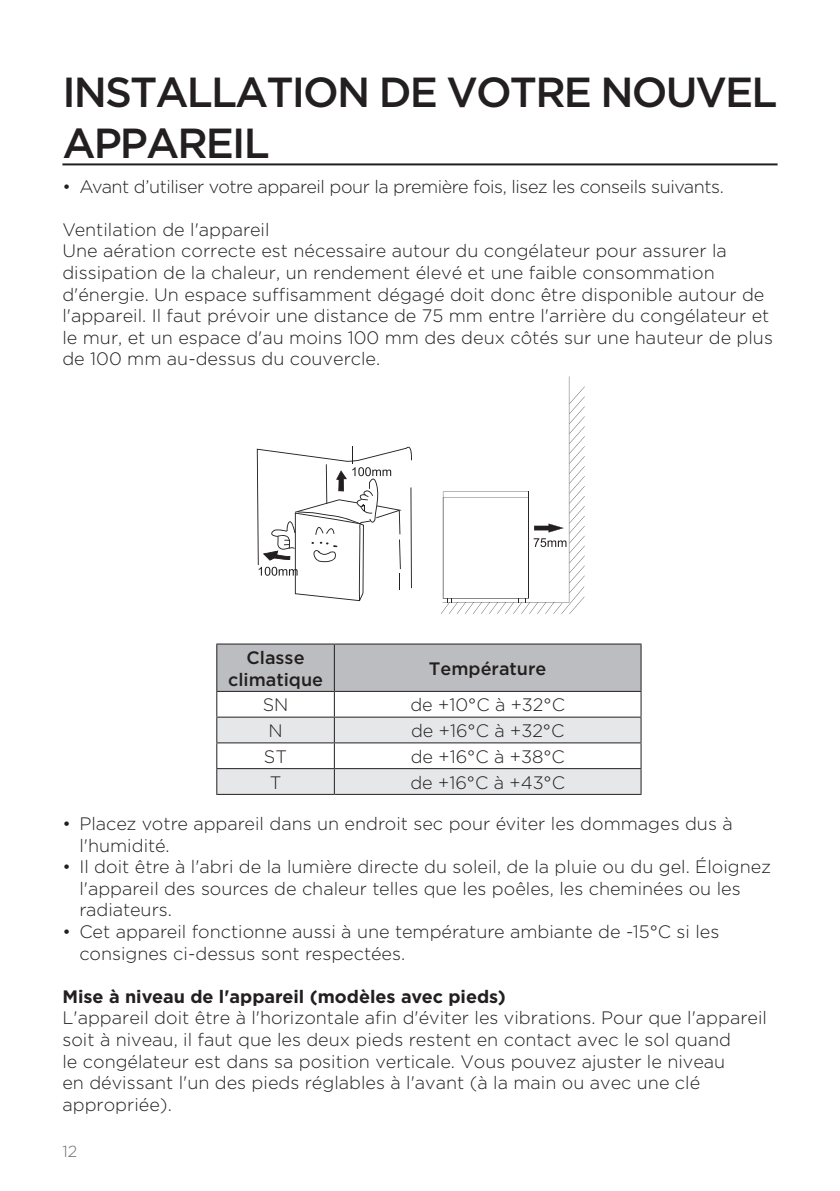
<style>
.page{position:relative;width:840px;height:1191px;background:#fff}
.page>*{position:absolute;margin:0;border:0;box-sizing:border-box;transform-origin:0 0}
.glavni_naslov{font:500 42px/50.4px "Gotham";letter-spacing:-.045em;color:#231f20}
.besedilo{font:300 18px/21.6px "Gotham";color:#231f20}
.seznam{font:300 18px/21.6px "Gotham";color:#231f20}
.seznam-2{font:300 18px "Gotham";letter-spacing:-.025em;color:#231f20}
.besedilo_drobno{font:300 18px "Gotham";color:#231f20}
.seznam-3{font:700 18px "Gotham";color:#231f20}
.besedilo_drobno-2{font:500 18px/21.6px "Gotham";color:#231f20;text-align:center}
.t1{font:300 16px "Gotham";color:#6c6d70}
</style>
<div class="page">
<hr style="left:62px;top:163px;width:715px;height:2px;background:#231f20">
<svg style="left:257px;top:446px;width:154px;height:155px"></svg>
<svg style="left:441px;top:376px;width:143px;height:238px"></svg>
<hr style="left:216px;top:643px;width:118px;height:1px;background:#231f20">
<hr style="left:334px;top:643px;width:307px;height:1px;background:#231f20">
<svg style="left:216px;top:644px;width:425px;height:150px"></svg>
<hr style="left:216px;top:794px;width:118px;height:1px;background:#231f20">
<hr style="left:334px;top:794px;width:307px;height:1px;background:#231f20">
<p class="glavni_naslov" style="left:62px;top:67px;width:716px">INSTALLATION DE VOTRE NOUVEL<br>APPAREIL</p>
<p class="seznam-2" style="left:62px;top:175px;width:662px">• Avant d’utiliser votre appareil pour la première fois, lisez les conseils suivants.</p>
<p class="seznam" style="left:62px;top:218px;width:208px">Ventilation de l'appareil</p>
<p class="besedilo" style="left:62px;top:240px;width:711px">Une aération correcte est nécessaire autour du congélateur pour assurer la dissipation de la chaleur, un rendement élevé et une faible consommation d'énergie. Un espace suffisamment dégagé doit donc être disponible autour de l'appareil. Il faut prévoir une distance de 75 mm entre l'arrière du congélateur et le mur, et un espace d'au moins 100 mm des deux côtés sur une hauteur de plus de 100 mm au-dessus du couvercle.</p>
<p class="besedilo_drobno-2" style="left:228px;top:646px;width:96px">Classe climatique</p>
<p class="besedilo_drobno-2" style="left:428px;top:657px;width:119px">Température</p>
<p class="besedilo_drobno" style="left:262px;top:693px;width:27px">SN</p>
<p class="besedilo_drobno" style="left:410px;top:693px;width:156px">de +10°C à +32°C</p>
<p class="besedilo_drobno" style="left:268px;top:719px;width:16px">N</p>
<p class="besedilo_drobno" style="left:411px;top:719px;width:155px">de +16°C à +32°C</p>
<p class="besedilo_drobno" style="left:264px;top:745px;width:25px">ST</p>
<p class="besedilo_drobno" style="left:410px;top:745px;width:155px">de +16°C à +38°C</p>
<p class="besedilo_drobno" style="left:269px;top:771px;width:13px">T</p>
<p class="besedilo_drobno" style="left:410px;top:771px;width:156px">de +16°C à +43°C</p>
<p class="seznam" style="left:79px;top:812px;width:654px;text-indent:-17px">• Placez votre appareil dans un endroit sec pour éviter les dommages dus à l'humidité.</p>
<p class="seznam" style="left:79px;top:855px;width:692px;text-indent:-17px">• Il doit être à l'abri de la lumière directe du soleil, de la pluie ou du gel. Éloignez l'appareil des sources de chaleur telles que les poêles, les cheminées ou les radiateurs.</p>
<p class="seznam" style="left:79px;top:920px;width:641px;text-indent:-17px">• Cet appareil fonctionne aussi à une température ambiante de -15°C si les consignes ci-dessus sont respectées.</p>
<p class="seznam-3" style="left:62px;top:984px;width:445px">Mise à niveau de l'appareil (modèles avec pieds)</p>
<p class="besedilo" style="left:62px;top:1006px;width:705px">L'appareil doit être à l'horizontale afin d'éviter les vibrations. Pour que l'appareil soit à niveau, il faut que les deux pieds restent en contact avec le sol quand<br>le congélateur est dans sa position verticale. Vous pouvez ajuster le niveau<br>en dévissant l'un des pieds réglables à l'avant (à la main ou avec une clé appropriée).</p>
<p class="t1" style="left:62px;top:1140px;width:16px">12</p>
</div>
